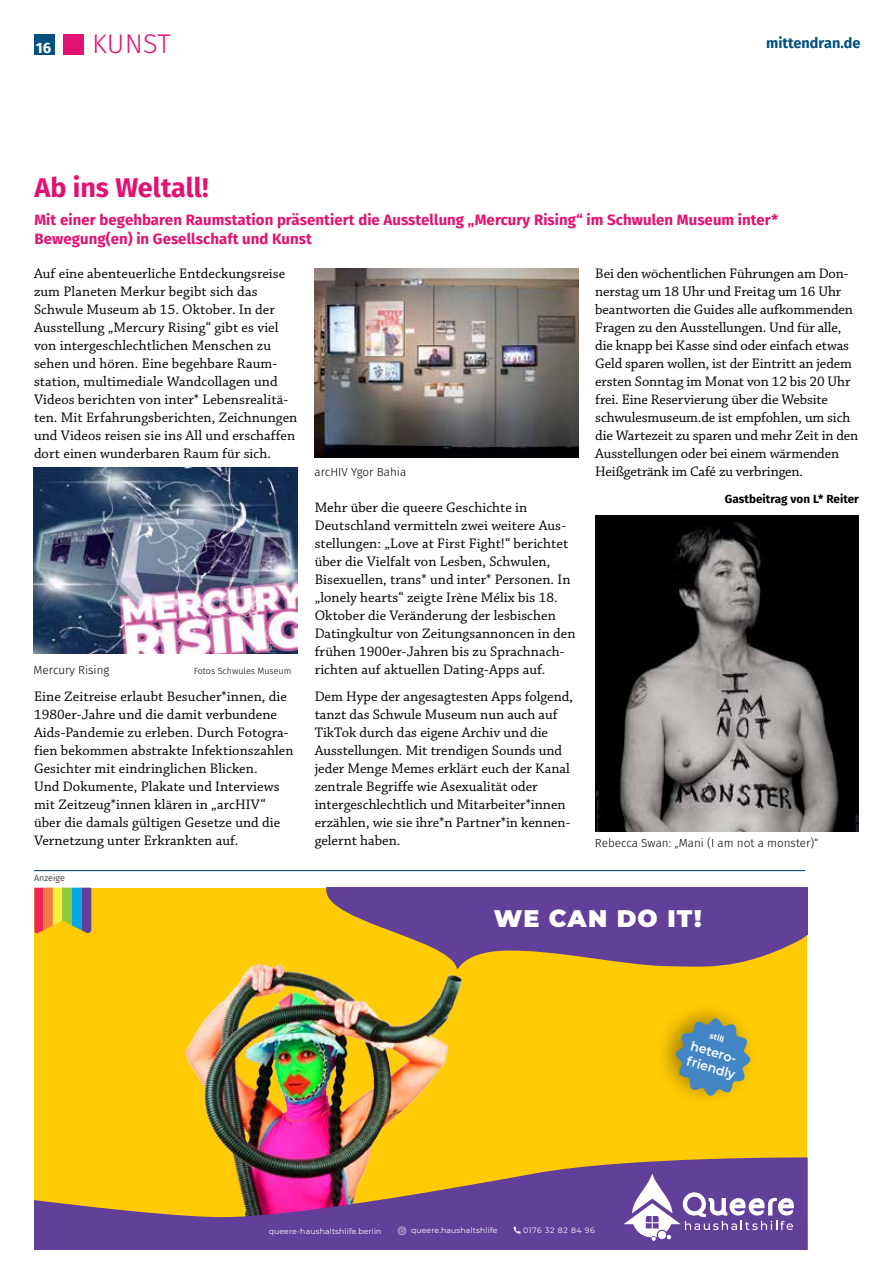
<style>
.page{position:relative;width:893px;height:1263px;background:#fff}
.page>*{position:absolute;margin:0;border:0;box-sizing:border-box;transform-origin:0 0}
.t1{font:700 27px "Fira Sans";color:#e21173}
.t2{font:300 27px "Fira Sans";letter-spacing:.005em;color:#e21173}
.t3{font:900 23.85px "Montserrat";letter-spacing:.05em;color:#fff}
.t4{font:700 15px/19.5px "Fira Sans";letter-spacing:.005em;color:#e21173}
.t5{font:700 15px "Fira Sans";color:#fff}
.t6{font:14.55px/18px "Chaparral Pro";letter-spacing:.005em;color:#000}
.t7{font:700 14.55px "Fira Sans";color:#005080}
.t8{font:600 12.9px/15.5px "Montserrat";color:#fff}
.t9{font:300 11.7px "Fira Sans";color:#000}
.t10{font:700 11.7px "Fira Sans";letter-spacing:.005em;color:#000}
.t11{font:300 9px "Fira Sans";color:#000}
.t12{font:700 8.1px "Montserrat";color:#fff}
.t13{font:7.8px "Montserrat";letter-spacing:.02em;color:#fff}
.t14{font:7.8px "Montserrat";letter-spacing:.08em;color:#fff}
</style>
<div class="page">
<div style="left:63px;top:34px;width:20px;height:20px;background:#e21173"></div>
<hr style="left:34px;top:870px;width:771px;height:1px;background:#00386c">
<img style="left:315px;top:268px;width:263px;height:190px">
<img style="left:34px;top:467px;width:263px;height:187px">
<img style="left:595px;top:516px;width:264px;height:315px">
<div style="left:34px;top:888px;width:773px;height:360px;background:#ffcb05"></div>
<img style="left:185px;top:964px;width:278px;height:193px">
<svg style="left:34px;top:1157px;width:773px;height:92px;fill:#623f99"></svg>
<svg style="left:624px;top:1173px;width:170px;height:68px;background:#886db1"></svg>
<svg style="left:514px;top:1227px;width:6px;height:7px"></svg>
<svg style="left:398px;top:1226px;width:8px;height:9px"></svg>
<img style="left:662px;top:1009px;width:89px;height:90px">
<svg style="left:676px;top:1018px;width:74px;height:78px;background:#779587"></svg>
<div style="left:34px;top:888px;width:9px;height:46px;background:#ee2458"></div>
<div style="left:43px;top:888px;width:10px;height:46px;background:#f47b3f"></div>
<svg style="left:53px;top:888px;width:9px;height:37px"></svg>
<svg style="left:62px;top:888px;width:10px;height:38px"></svg>
<div style="left:72px;top:888px;width:10px;height:46px;background:#00aae8"></div>
<div style="left:82px;top:888px;width:9px;height:46px;background:#623f99"></div>
<svg style="left:311px;top:888px;width:496px;height:85px"></svg>
<div style="left:34px;top:34px;width:20px;height:20px;background:#005080"></div>
<p class="t5" style="left:36px;top:35px;width:17px">16</p>
<h1 class="t2" style="left:92px;top:24px;width:80px">KUNST</h1>
<h1 class="t1" style="left:35px;top:165px;width:176px">Ab ins Weltall!</h1>
<p class="t7" style="left:766px;top:31px;width:96px">mittendran.de</p>
<p class="t4" style="left:34px;top:209px;width:745px">Mit einer begehbaren Raumstation präsentiert die Ausstellung „Mercury Rising“ im Schwulen Museum inter*<br>Bewegung(en) in Gesellschaft und Kunst</p>
<p class="t6" style="left:34px;top:265px;width:265px">Auf eine abenteuerliche Entdeckungsreise zum Planeten Merkur begibt sich das Schwule Museum ab 15. Oktober. In der Ausstellung „Mercury Rising“ gibt es viel von intergeschlechtlichen Menschen zu sehen und hören. Eine begehbare Raum&shy;station, multimediale Wandcollagen und Videos berichten von inter* Lebensrealitä&shy;ten. Mit Erfahrungsberichten, Zeichnungen und Videos reisen sie ins All und erschaffen dort einen wunderbaren Raum für sich.</p>
<p class="t9" style="left:34px;top:662px;width:77px">Mercury Rising</p>
<p class="t11" style="left:194px;top:665px;width:99px">Fotos Schwules Museum</p>
<p class="t6" style="left:34px;top:688px;width:261px">Eine Zeitreise erlaubt Besucher*innen, die 1980er-Jahre und die damit verbundene Aids-Pandemie zu erleben. Durch Fotogra&shy;fien bekommen abstrakte Infektionszahlen Gesichter mit eindringlichen Blicken.<br>Und Dokumente, Plakate und Interviews mit Zeitzeug*innen klären in „arcHIV“ über die damals gültigen Gesetze und die Vernetzung unter Erkrankten auf.</p>
<p class="t11" style="left:34px;top:871px;width:32px">Anzeige</p>
<p class="t9" style="left:314px;top:464px;width:93px">arcHIV Ygor Bahia</p>
<p class="t6" style="left:315px;top:499px;width:262px">Mehr über die queere Geschichte in Deutschland vermitteln zwei weitere Aus&shy;stellungen: „Love at First Fight!“ berichtet über die Vielfalt von Lesben, Schwulen, Bisexuellen, trans* und inter* Personen. In „lonely hearts“ zeigte Irène Mélix bis 18.<br>Oktober die Veränderung der lesbischen Datingkultur von Zeitungsannoncen in den frühen 1900er-Jahren bis zu Sprachnach&shy;richten auf aktuellen Dating-Apps auf.</p>
<p class="t6" style="left:315px;top:688px;width:260px">Dem Hype der angesagtesten Apps folgend, tanzt das Schwule Museum nun auch auf TikTok durch das eigene Archiv und die Ausstellungen. Mit trendigen Sounds und jeder Menge Memes erklärt euch der Kanal zentrale Begriffe wie Asexualität oder intergeschlechtlich und Mitarbeiter*innen erzählen, wie sie ihre*n Partner*in kennen&shy;gelernt haben.</p>
<p class="t6" style="left:595px;top:265px;width:265px">Bei den wöchentlichen Führungen am Don&shy;nerstag um 18 Uhr und Freitag um 16 Uhr beantworten die Guides alle aufkommenden Fragen zu den Ausstellungen. Und für alle, die knapp bei Kasse sind oder einfach etwas Geld sparen wollen, ist der Eintritt an jedem ersten Sonntag im Monat von 12 bis 20 Uhr frei. Eine Reservierung über die Website schwulesmuseum.de ist empfohlen, um sich die Wartezeit zu sparen und mehr Zeit in den Ausstellungen oder bei einem wärmenden Heißgetränk im Café zu verbringen.</p>
<p class="t10" style="left:725px;top:489px;width:136px">Gastbeitrag von L* Reiter</p>
<p class="t9" style="left:595px;top:835px;width:225px">Rebecca Swan: „Mani (I am not a monster)“</p>
<h2 class="t3" style="left:494px;top:901px;width:209px">WE CAN DO IT!</h2>
<p class="t12" style="left:712px;top:1030px;width:16px;rotate:17deg">still</p>
<p class="t8" style="left:693px;top:1038px;width:52px;rotate:16deg">hetero&shy;friendly</p>
<p class="t13" style="left:269px;top:1226px;width:114px">queere-haushaltshlife.berlin</p>
<p class="t13" style="left:411px;top:1225px;width:88px">queere.haushaltshlife</p>
<p class="t14" style="left:523px;top:1224px;width:73px">0176 32 82 84 96</p>
</div>
